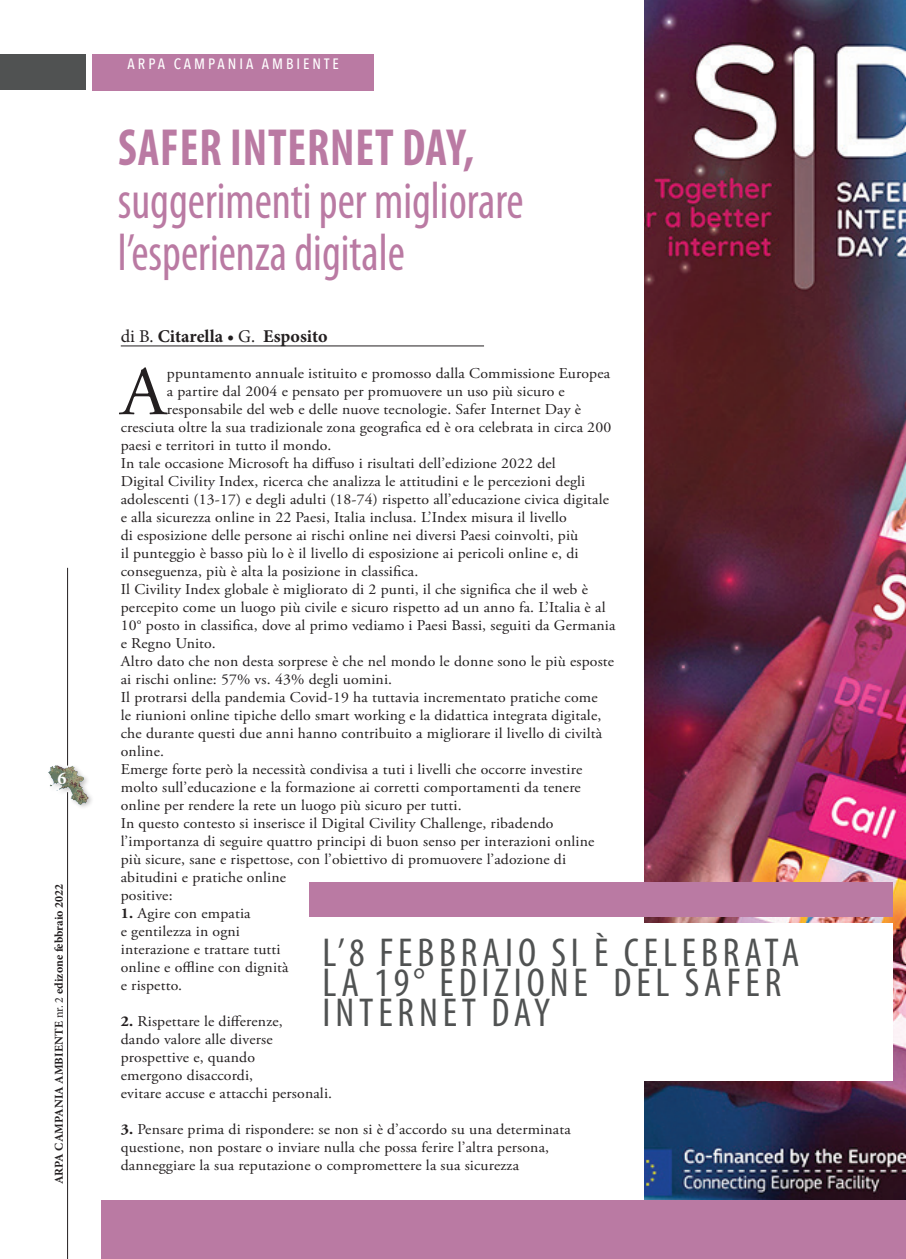
<style>
.page{position:relative;width:906px;height:1259px;background:#fff}
.page>*{position:absolute;margin:0;border:0;box-sizing:border-box;transform-origin:0 0}
.t1{font:69.3px "Adobe Garamond Pro";color:#231f20;scale:1.05 1}
.t2{font:condensed 52.5px/52.5px "Myriad Pro";color:#ba7aa3;scale:.9 1}
.t3{font:700 condensed 52.5px "Myriad Pro";letter-spacing:.02em;color:#ba7aa3;scale:.9 1}
.t4{font:condensed 40.5px/30px "Myriad Pro";letter-spacing:.12em;color:#505252}
.t5{font:700 18px "Minion Pro";letter-spacing:-.005em;color:#231f20}
.t6{font:700 18px "Minion Pro";color:#fff}
.t7{font:15px/18px "Adobe Garamond Pro";letter-spacing:.01em;color:#231f20;scale:1.05 1}
.t8{font:500 15px "Avenir Next Condensed";letter-spacing:.2em;color:#fff}
.t9{font:700 12px "Minion Pro";letter-spacing:.01em;color:#231f20}
.s1{font-weight:400}
.s2{font-weight:700}
</style>
<div class="page">
<img style="left:644px;top:0;width:262px;height:1200px">
<div style="left:0;top:54px;width:85px;height:36px;background:#505252"></div>
<div style="left:101px;top:1200px;width:805px;height:59px;background:#ba7aa3"></div>
<div style="left:92px;top:54px;width:282px;height:36px;background:#ba7aa3"></div>
<div style="left:47px;top:763px;width:48px;height:47px;background:#231f20;opacity:.27"></div>
<img style="left:47px;top:763px;width:48px;height:43px">
<hr style="left:67px;top:568px;width:1px;height:197px;background:#231f20">
<hr style="left:67px;top:792px;width:1px;height:467px;background:#231f20">
<hr style="left:121px;top:346px;width:363px;height:1px;background:#231f20">
<div style="left:309px;top:882px;width:583px;height:34px;background:#ba7aa3"></div>
<div style="left:309px;top:922px;width:584px;height:158px;background:#fff"></div>
<p class="t6" style="left:58px;top:765px;width:10px">6</p>
<p class="t9" style="left:51px;top:1184px;width:302px;rotate:-90deg">ARPA CAMPANIA AMBIENTE <span class="s1">nr. 2</span> edizone febbraio 2022</p>
<p class="t8" style="left:128px;top:55px;width:213px">ARPA CAMPANIA AMBIENTE</p>
<h2 class="t3" style="left:118px;top:115px;width:397px">SAFER INTERNET DAY,</h2>
<h2 class="t2" style="left:118px;top:174px;width:452px">suggerimenti per migliorare l’esperienza digitale</h2>
<p class="t5" style="left:121px;top:323px;width:208px"><span class="s1">di B.</span> Citarella • <span class="s1">G.</span> Esposito</p>
<h1 class="t1" style="left:121px;top:350px;width:45px">A</h1>
<p class="t7" style="left:167px;top:365px;width:424px">ppuntamento annuale istituito e promosso dalla Commissione Europea</p>
<p class="t7" style="left:167px;top:383px;width:380px">a partire dal 2004 e pensato per promuovere un uso più sicuro e</p>
<p class="t7" style="left:167px;top:401px;width:396px">responsabile del web e delle nuove tecnologie. Safer Internet Day è</p>
<p class="t7" style="left:121px;top:419px;width:468px">cresciuta oltre la sua tradizionale zona geografica ed è ora celebrata in circa 200</p>
<p class="t7" style="left:121px;top:437px;width:202px">paesi e territori in tutto il mondo.</p>
<p class="t7" style="left:121px;top:455px;width:416px">In tale occasione Microsoft ha diffuso i risultati dell’edizione 2022 del</p>
<p class="t7" style="left:121px;top:473px;width:444px">Digital Civility Index, ricerca che analizza le attitudini e le percezioni degli</p>
<p class="t7" style="left:121px;top:491px;width:466px">adolescenti (13-17) e degli adulti (18-74) rispetto all’educazione civica digitale</p>
<p class="t7" style="left:121px;top:509px;width:426px">e alla sicurezza online in 22 Paesi, Italia inclusa. L’Index misura il livello</p>
<p class="t7" style="left:121px;top:527px;width:437px">di esposizione delle persone ai rischi online nei diversi Paesi coinvolti, più</p>
<p class="t7" style="left:121px;top:545px;width:437px">il punteggio è basso più lo è il livello di esposizione ai pericoli online e, di</p>
<p class="t7" style="left:121px;top:563px;width:285px">conseguenza, più è alta la posizione in classifica.</p>
<p class="t7" style="left:121px;top:581px;width:446px">Il Civility Index globale è migliorato di 2 punti, il che significa che il web è</p>
<p class="t7" style="left:121px;top:599px;width:463px">percepito come un luogo più civile e sicuro rispetto ad un anno fa. L’Italia è al</p>
<p class="t7" style="left:121px;top:617px;width:473px">10° posto in classifica, dove al primo vediamo i Paesi Bassi, seguiti da Germania</p>
<p class="t7" style="left:121px;top:635px;width:92px">e Regno Unito.</p>
<p class="t7" style="left:121px;top:653px;width:471px">Altro dato che non desta sorprese è che nel mondo le donne sono le più esposte</p>
<p class="t7" style="left:121px;top:671px;width:260px">ai rischi online: 57% vs. 43% degli uomini.</p>
<p class="t7" style="left:121px;top:689px;width:456px">Il protrarsi della pandemia Covid-19 ha tuttavia incrementato pratiche come</p>
<p class="t7" style="left:121px;top:707px;width:459px">le riunioni online tipiche dello smart working e la didattica integrata digitale,</p>
<p class="t7" style="left:121px;top:725px;width:460px">che durante questi due anni hanno contribuito a migliorare il livello di civiltà</p>
<p class="t7" style="left:121px;top:743px;width:43px">online.</p>
<p class="t7" style="left:121px;top:761px;width:441px">Emerge forte però la necessità condivisa a tuti i livelli che occorre investire</p>
<p class="t7" style="left:121px;top:779px;width:439px">molto sull’educazione e la formazione ai corretti comportamenti da tenere</p>
<p class="t7" style="left:121px;top:797px;width:326px">online per rendere la rete un luogo più sicuro per tutti.</p>
<p class="t7" style="left:121px;top:815px;width:414px">In questo contesto si inserisce il Digital Civility Challenge, ribadendo</p>
<p class="t7" style="left:121px;top:833px;width:452px">l’importanza di seguire quattro principi di buon senso per interazioni online</p>
<p class="t7" style="left:121px;top:851px;width:426px">più sicure, sane e rispettose, con l’obiettivo di promuovere l’adozione di</p>
<p class="t7" style="left:121px;top:869px;width:159px">abitudini e pratiche online</p>
<p class="t7" style="left:121px;top:887px;width:51px">positive:</p>
<p class="t7" style="left:121px;top:905px;width:161px"><span class="s2">1.</span> Agire con empatia<br>e gentilezza in ogni interazione e trattare tutti online e offline con dignità e rispetto.</p>
<p class="t7" style="left:121px;top:1013px;width:203px"><span class="s2">2.</span> Rispettare le differenze,<br>dando valore alle diverse prospettive e, quando<br>emergono disaccordi,<br>evitare accuse e attacchi personali.</p>
<p class="t7" style="left:121px;top:1121px;width:430px"><span class="s2">3.</span> Pensare prima di rispondere: se non si è d’accordo su una determinata questione, non postare o inviare nulla che possa ferire l’altra persona, danneggiare la sua reputazione o compromettere la sua sicurezza</p>
<h3 class="t4" style="left:322px;top:937px;width:478px">L’8 FEBBRAIO SI È CELEBRATA<br>LA 19° EDIZIONE DEL SAFER<br>INTERNET DAY</h3>
</div>
